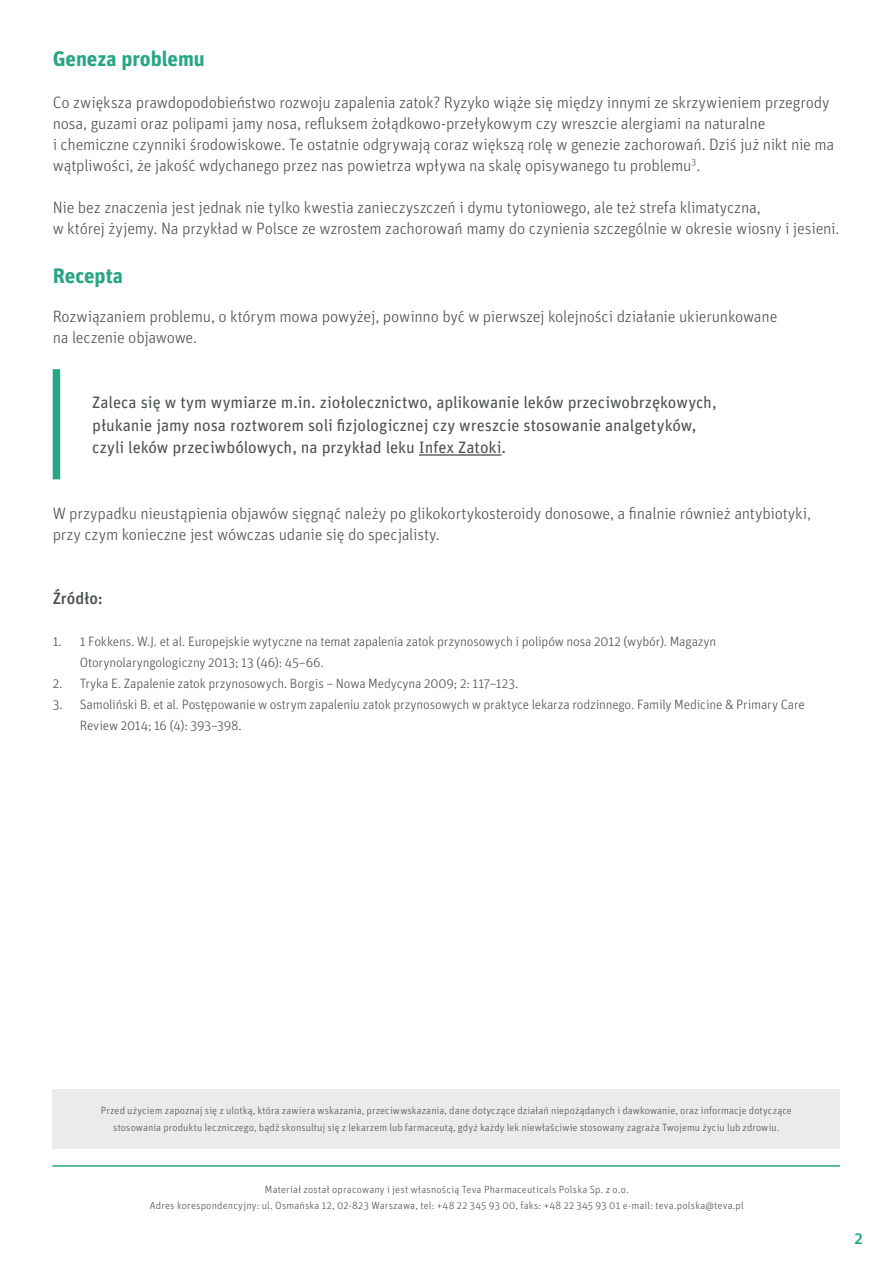
<style>
.page{position:relative;width:893px;height:1263px;background:#fff}
.page>*{position:absolute;margin:0;border:0;box-sizing:border-box;transform-origin:0 0}
.t1{font:700 21px "Unit Pro";letter-spacing:-.005em;color:#27a686}
.t2{font:300 16.5px/21px "Unit Pro";letter-spacing:-.01em;color:#4d5255}
.t3{font:16.5px/22.5px "Unit Pro";letter-spacing:-.005em;color:#4d5255}
.t4{font:500 16.5px "Unit Pro";letter-spacing:.005em;color:#4d5255}
.t5{font:500 16.5px "Unit Pro";color:#27a686}
.t6{font:300 13.5px/21px "Unit Pro";letter-spacing:-.01em;color:#4d5255}
.t7{font:300 10.5px/16.5px "Unit Pro";letter-spacing:.01em;color:#4d5255;text-align:center}
</style>
<div class="page">
<div style="left:53px;top:369px;width:7px;height:110px;background:#27a686"></div>
<hr style="left:419px;top:454px;width:83px;height:2px;background:#4d5255">
<div style="left:53px;top:1088px;width:787px;height:60px;background:#ebebeb"></div>
<hr style="left:52px;top:1165px;width:788px;height:2px;background:#27a686">
<p class="t1" style="left:53px;top:43px;width:154px">Geneza problemu</p>
<p class="t2" style="left:53px;top:91px;width:783px">Co zwiększa prawdopodobieństwo rozwoju zapalenia zatok? Ryzyko wiąże się między innymi ze skrzywieniem przegrody nosa, guzami oraz polipami jamy nosa, refluksem żołądkowo-przełykowym czy wreszcie alergiami na naturalne<br>i chemiczne czynniki środowiskowe. Te ostatnie odgrywają coraz większą rolę w genezie zachorowań. Dziś już nikt nie ma wątpliwości, że jakość wdychanego przez nas powietrza wpływa na skalę opisywanego tu problemu<sup>3</sup>.</p>
<p class="t2" style="left:53px;top:196px;width:788px">Nie bez znaczenia jest jednak nie tylko kwestia zanieczyszczeń i dymu tytoniowego, ale też strefa klimatyczna,<br>w której żyjemy. Na przykład w Polsce ze wzrostem zachorowań mamy do czynienia szczególnie w okresie wiosny i jesieni.</p>
<p class="t1" style="left:53px;top:260px;width:72px">Recepta</p>
<p class="t2" style="left:53px;top:305px;width:726px">Rozwiązaniem problemu, o którym mowa powyżej, powinno być w pierwszej kolejności działanie ukierunkowane na leczenie objawowe.</p>
<p class="t3" style="left:92px;top:391px;width:626px">Zaleca się w tym wymiarze m.in. ziołolecznictwo, aplikowanie leków przeciwobrzękowych, płukanie jamy nosa roztworem soli fizjologicznej czy wreszcie stosowanie analgetyków, czyli leków przeciwbólowych, na przykład leku Infex Zatoki.</p>
<p class="t2" style="left:53px;top:502px;width:760px">W przypadku nieustąpienia objawów sięgnąć należy po glikokortykosteroidy donosowe, a finalnie również antybiotyki, przy czym konieczne jest wówczas udanie się do specjalisty.</p>
<p class="t4" style="left:53px;top:587px;width:52px">Źródło:</p>
<p class="t6" style="left:80px;top:631px;width:638px;text-indent:-27px">1. 1 Fokkens. W.J. et al. Europejskie wytyczne na temat zapalenia zatok przynosowych i polipów nosa 2012 (wybór). Magazyn<br>Otorynolaryngologiczny 2013; 13 (46): 45–66.</p>
<p class="t6" style="left:53px;top:673px;width:467px">2. Tryka E. Zapalenie zatok przynosowych. Borgis – Nowa Medycyna 2009; 2: 117–123.</p>
<p class="t6" style="left:80px;top:694px;width:727px;text-indent:-27px">3. Samoliński B. et al. Postępowanie w ostrym zapaleniu zatok przynosowych w praktyce lekarza rodzinnego. Family Medicine &amp; Primary Care<br>Review 2014; 16 (4): 393–398.</p>
<p class="t7" style="left:101px;top:1102px;width:693px">Przed użyciem zapoznaj się z ulotką, która zawiera wskazania, przeciwwskazania, dane dotyczące działań niepożądanych i dawkowanie, oraz informacje dotyczące stosowania produktu leczniczego, bądź skonsultuj się z lekarzem lub farmaceutą, gdyż każdy lek niewłaściwie stosowany zagraża Twojemu życiu lub zdrowiu.</p>
<p class="t7" style="left:150px;top:1181px;width:596px">Materiał został opracowany i jest własnością Teva Pharmaceuticals Polska Sp. z o.o.<br>Adres korespondencyjny: ul. Osmańska 12, 02-823 Warszawa, tel: +48 22 345 93 00, faks: +48 22 345 93 01 e-mail: teva.polska@teva.pl</p>
<p class="t5" style="left:854px;top:1226px;width:10px">2</p>
</div>
